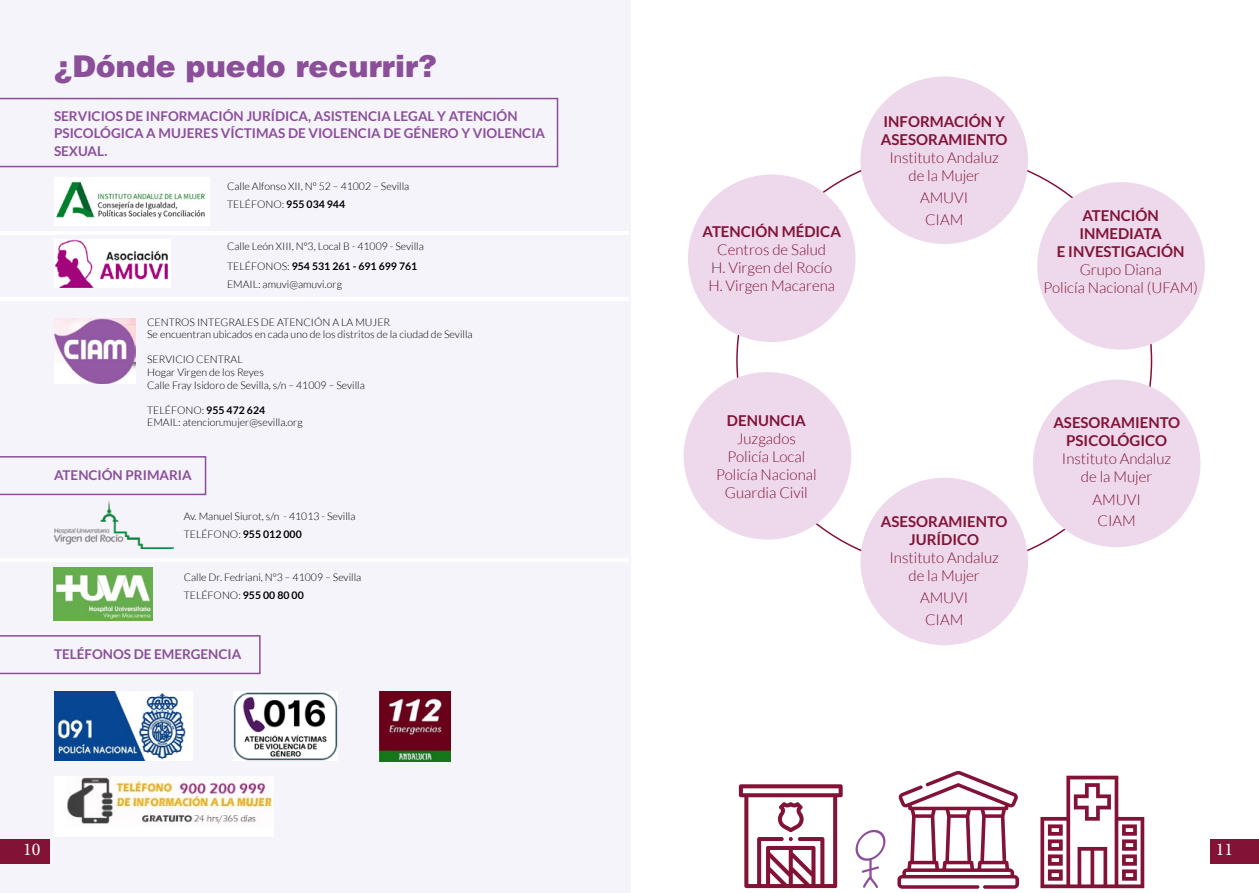
<style>
.page{position:relative;width:1259px;height:893px;background:#fff}
.page>*{position:absolute;margin:0;border:0;box-sizing:border-box;transform-origin:0 0}
.t1{font:900 30px "Helvetica";color:#8b4f9a}
.t2{font:18px "Minion Pro";color:#fff}
.t3{font:300 15px/18px "Lato";color:#821337;text-align:center}
.t4{font:700 15px/18px "Lato";color:#821337;text-align:center}
.t5{font:700 13.5px/16.2px "Lato";color:#8b4f9a}
.t6{font:300 10.5px/12.6px "Lato";color:#000}
.s1{font-weight:700}
</style>
<div class="page">
<div style="left:0;top:0;width:630px;height:893px;background:#f2f0f9"></div>
<hr style="left:0;top:232px;width:629px;height:3px;background:#fff">
<hr style="left:0;top:298px;width:629px;height:3px;background:#fff">
<hr style="left:0;top:558px;width:629px;height:3px;background:#fff">
<img style="left:54px;top:178px;width:155px;height:47px">
<img style="left:54px;top:240px;width:116px;height:47px">
<img style="left:54px;top:319px;width:81px;height:65px">
<img style="left:54px;top:501px;width:119px;height:48px">
<img style="left:54px;top:567px;width:99px;height:53px">
<img style="left:54px;top:691px;width:138px;height:69px">
<img style="left:233px;top:691px;width:104px;height:70px">
<img style="left:379px;top:691px;width:71px;height:70px">
<img style="left:54px;top:776px;width:219px;height:60px">
<div style="left:0;top:839px;width:49px;height:24px;background:#821337"></div>
<div style="left:1210px;top:839px;width:49px;height:24px;background:#821337"></div>
<svg style="left:0;top:98px;width:558px;height:69px"></svg>
<svg style="left:0;top:456px;width:206px;height:39px"></svg>
<svg style="left:0;top:635px;width:261px;height:39px"></svg>
<div style="left:860px;top:76px;width:168px;height:168px;background:#edd9eb;border-radius:50%"></div>
<svg style="left:1025px;top:170px;width:180px;height:192px"></svg>
<svg style="left:1022px;top:368px;width:179px;height:184px"></svg>
<div style="left:860px;top:478px;width:168px;height:167px;background:#edd9eb;border-radius:50%"></div>
<svg style="left:683px;top:360px;width:180px;height:191px"></svg>
<svg style="left:688px;top:163px;width:179px;height:191px"></svg>
<svg style="left:739px;top:784px;width:103px;height:104px"></svg>
<svg style="left:897px;top:771px;width:122px;height:118px"></svg>
<svg style="left:1040px;top:776px;width:104px;height:112px"></svg>
<svg style="left:855px;top:829px;width:30px;height:59px"></svg>
<h1 class="t1" style="left:54px;top:46px;width:384px">¿Dónde puedo recurrir?</h1>
<p class="t5" style="left:54px;top:108px;width:493px">SERVICIOS DE INFORMACIÓN JURÍDICA, ASISTENCIA LEGAL Y ATENCIÓN<br>PSICOLÓGICA A MUJERES VÍCTIMAS DE VIOLENCIA DE GÉNERO Y VIOLENCIA</p>
<p class="t5" style="left:54px;top:142px;width:55px">SEXUAL.</p>
<p class="t6" style="left:227px;top:178px;width:184px;line-height:18px">Calle Alfonso XII, Nº 52 – 41002 – Sevilla<br>TELÉFONO: <span class="s1">955 034 944</span></p>
<p class="t6" style="left:227px;top:237px;width:198px;line-height:19.5px">Calle León XIII, Nº3, Local B - 41009 - Sevilla<br>TELÉFONOS: <span class="s1">954 531 261 - 691 699 761</span></p>
<p class="t6" style="left:227px;top:278px;width:116px">EMAIL: amuvi@amuvi.org</p>
<p class="t6" style="left:147px;top:316px;width:327px">CENTROS INTEGRALES DE ATENCIÓN A LA MUJER<br>Se encuentran ubicados en cada uno de los distritos de la ciudad de Sevilla</p>
<p class="t6" style="left:147px;top:353px;width:219px">SERVICIO CENTRAL<br>Hogar Virgen de los Reyes<br>Calle Fray Isidoro de Sevilla, s/n – 41009 – Sevilla</p>
<p class="t6" style="left:147px;top:404px;width:157px">TELÉFONO: <span class="s1">955 472 624<br></span>EMAIL: atencion.mujer@sevilla.org</p>
<p class="t5" style="left:54px;top:467px;width:139px">ATENCIÓN PRIMARIA</p>
<p class="t6" style="left:184px;top:507px;width:173px;line-height:18px">Av. Manuel Siurot, s/n - 41013 - Sevilla<br>TELÉFONO: <span class="s1">955 012 000</span></p>
<p class="t6" style="left:184px;top:568px;width:179px;line-height:18px">Calle Dr. Fedriani, Nº3 – 41009 – Sevilla<br>TELÉFONO: <span class="s1">955 00 80 00</span></p>
<p class="t5" style="left:54px;top:646px;width:189px">TELÉFONOS DE EMERGENCIA</p>
<h3 class="t4" style="left:702px;top:222px;width:140px">ATENCIÓN MÉDICA</h3>
<h3 class="t3" style="left:708px;top:240px;width:128px">Centros de Salud<br>H. Virgen del Rocío<br>H. Virgen Macarena</h3>
<h3 class="t4" style="left:881px;top:112px;width:128px;text-align:left">INFORMACIÓN Y<br>ASESORAMIENTO</h3>
<h3 class="t3" style="left:889px;top:148px;width:111px">Instituto Andaluz de la Mujer</h3>
<h3 class="t3" style="left:920px;top:187px;width:50px;line-height:21.6px">AMUVI<br>CIAM</h3>
<h3 class="t4" style="left:1056px;top:206px;width:129px">ATENCIÓN<br>INMEDIATA<br>E INVESTIGACIÓN</h3>
<h3 class="t3" style="left:1043px;top:260px;width:156px">Grupo Diana<br>Policía Nacional (UFAM)</h3>
<h3 class="t4" style="left:727px;top:411px;width:80px">DENUNCIA</h3>
<h3 class="t3" style="left:716px;top:429px;width:102px">Juzgados<br>Policía Local<br>Policía Nacional<br>Guardia Civil</h3>
<h3 class="t4" style="left:881px;top:512px;width:128px">ASESORAMIENTO<br>JURÍDICO</h3>
<h3 class="t3" style="left:889px;top:548px;width:111px">Instituto Andaluz de la Mujer</h3>
<h3 class="t3" style="left:920px;top:587px;width:50px;line-height:21.6px">AMUVI<br>CIAM</h3>
<h3 class="t4" style="left:1053px;top:413px;width:128px">ASESORAMIENTO<br>PSICOLÓGICO</h3>
<h3 class="t3" style="left:1062px;top:450px;width:111px">Instituto Andaluz de la Mujer</h3>
<h3 class="t3" style="left:1092px;top:489px;width:50px;line-height:21.6px">AMUVI<br>CIAM</h3>
<h2 class="t2" style="left:23px;top:837px;width:19px">10</h2>
<h2 class="t2" style="left:1215px;top:837px;width:19px">11</h2>
</div>
